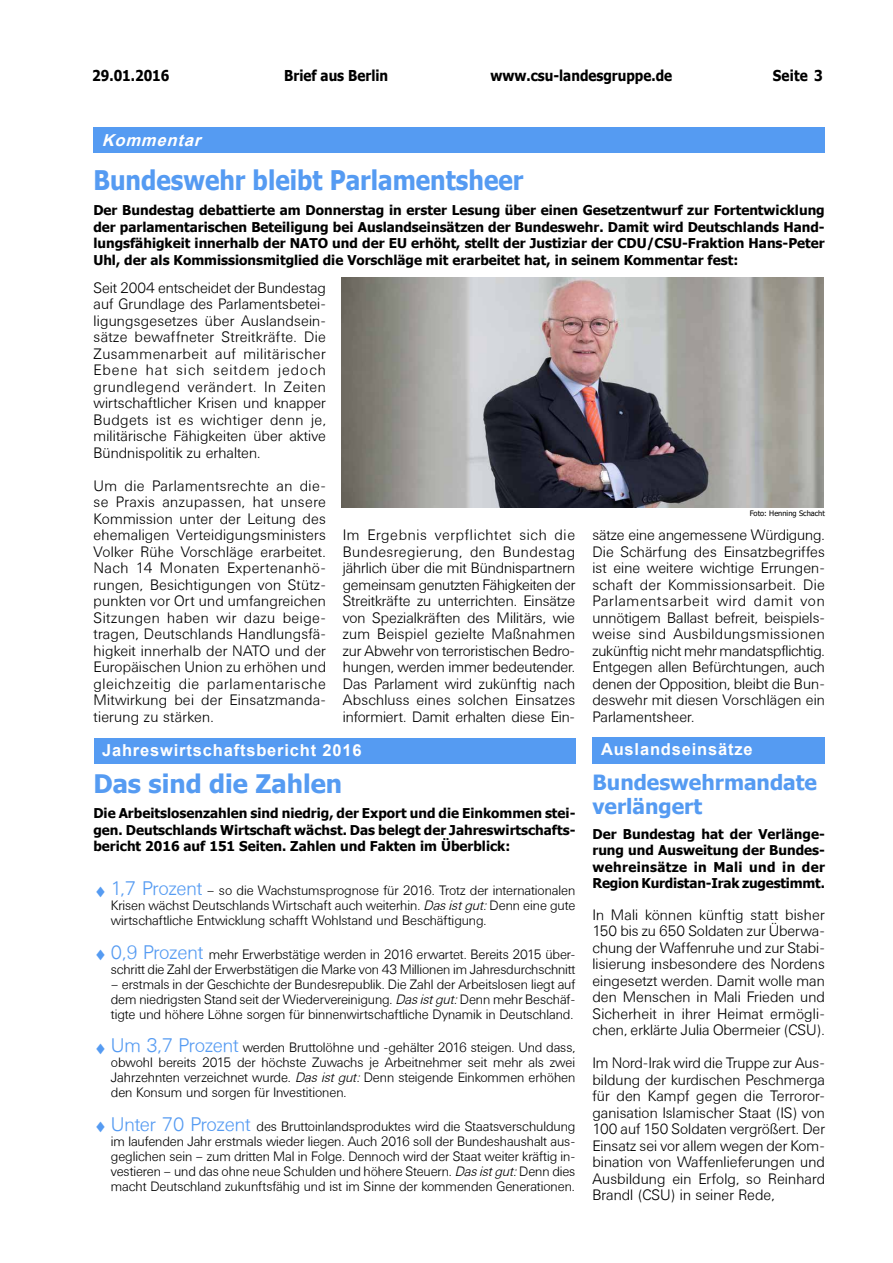
<style>
.page{position:relative;width:893px;height:1263px;background:#fff}
.page>*{position:absolute;margin:0;border:0;box-sizing:border-box;transform-origin:0 0}
._01_BaB_Überschrift{font:700 27px "Tahoma";color:#559bf2;scale:.9 1}
._05_BaB_Ü_blau_kurz{font:700 25.5px "Tahoma";color:#559bf2}
._05_BaB_Ü_blau_kurz-2{font:700 21px/24px "Tahoma";color:#559bf2}
._01_BaB_Überschrift-2{font:700 16.5px "Arial";letter-spacing:.05em;color:#fff}
._01_BaB_Überschrift-3{font:italic 700 16.5px "Arial";color:#fff}
._04_BaB_Fließtext{font:300 15px/16.5px "Univers BSK";color:#000;text-align:justify}
.t1{font:700 15px "Tahoma";color:#000;scale:.9 1}
.t2{font:300 13.5px/15px "Univers BSK";letter-spacing:-.01em;color:#000;text-align:justify}
._03_BaB_Teaser{font:700 13.5px/16.5px "Tahoma";color:#000;text-align:justify}
._13_BaB_Rechtevermer{font:7.5px "Tahoma";color:#000}
.s1{color:#559bf2}
.s2{font-size:19.5px;color:#559bf2}
.s3{font-style:italic}
</style>
<div class="page">
<div style="left:93px;top:128px;width:732px;height:25px;background:#559bf2"></div>
<div style="left:94px;top:738px;width:481px;height:25px;background:#559bf2"></div>
<div style="left:592px;top:737px;width:233px;height:27px;background:#559bf2"></div>
<img style="left:342px;top:277px;width:482px;height:230px">
<p class="t1" style="left:284px;top:65px;width:117px">Brief aus Berlin</p>
<p class="t1" style="left:92px;top:65px;width:87px">29.01.2016</p>
<p class="t1" style="left:490px;top:65px;width:203px">www.csu-landesgruppe.de</p>
<p class="t1" style="left:773px;top:65px;width:57px">Seite 3</p>
<p class="_01_BaB_Überschrift-3" style="left:102px;top:128px;width:106px">Kommentar</p>
<p class="_01_BaB_Überschrift" style="left:93px;top:162px;width:479px">Bundeswehr bleibt Parlamentsheer</p>
<p class="_03_BaB_Teaser" style="left:93px;top:203px;width:733px">Der Bundestag debattierte am Donnerstag in erster Lesung über einen Gesetzentwurf zur Fortentwicklung der parlamentarischen Beteiligung bei Auslandseinsätzen der Bundeswehr. Damit wird Deutschlands Hand&shy;lungsfähigkeit innerhalb der NATO und der EU erhöht, stellt der Justiziar der CDU/CSU-Fraktion Hans-Peter Uhl, der als Kommissionsmitglied die Vorschläge mit erarbeitet hat, in seinem Kommentar fest:</p>
<p class="_04_BaB_Fließtext" style="left:94px;top:279px;width:234px">Seit 2004 entscheidet der Bundestag auf Grundlage des Parlamentsbetei&shy;ligungsgesetzes über Auslandsein&shy;sätze bewaffneter Streitkräfte. Die Zusammenarbeit auf militärischer Ebene hat sich seitdem jedoch grundlegend verändert. In Zeiten wirtschaftlicher Krisen und knapper Budgets ist es wichtiger denn je, militärische Fähigkeiten über aktive Bündnispolitik zu erhalten.</p>
<p class="_04_BaB_Fließtext" style="left:94px;top:477px;width:234px">Um die Parlamentsrechte an die&shy;se Praxis anzupassen, hat unsere Kommission unter der Leitung des ehemaligen Verteidigungsministers Volker Rühe Vorschläge erarbeitet.<br>Nach 14 Monaten Expertenanhö&shy;rungen, Besichtigungen von Stütz&shy;punkten vor Ort und umfangreichen Sitzungen haben wir dazu beige&shy;tragen, Deutschlands Handlungsfä&shy;higkeit innerhalb der NATO und der Europäischen Union zu erhöhen und gleichzeitig die parlamentarische Mitwirkung bei der Einsatzmanda&shy;tierung zu stärken.</p>
<p class="_13_BaB_Rechtevermer" style="left:750px;top:508px;width:77px">Foto: Henning Schacht</p>
<p class="_04_BaB_Fließtext" style="left:343px;top:527px;width:234px">Im Ergebnis verpflichtet sich die Bundesregierung, den Bundestag jährlich über die mit Bündnispartnern gemeinsam genutzten Fähigkeiten der Streitkräfte zu unterrichten. Einsätze von Spezialkräften des Militärs, wie zum Beispiel gezielte Maßnahmen zur Abwehr von terroristischen Bedro&shy;hungen, werden immer bedeutender.<br>Das Parlament wird zukünftig nach Abschluss eines solchen Einsatzes informiert. Damit erhalten diese Ein-</p>
<p class="_04_BaB_Fließtext" style="left:592px;top:527px;width:234px">sätze eine angemessene Würdigung.<br>Die Schärfung des Einsatzbegriffes ist eine weitere wichtige Errungen&shy;schaft der Kommissionsarbeit. Die Parlamentsarbeit wird damit von unnötigem Ballast befreit, beispiels&shy;weise sind Ausbildungsmissionen zukünftig nicht mehr mandatspflichtig.<br>Entgegen allen Befürchtungen, auch denen der Opposition, bleibt die Bun&shy;deswehr mit diesen Vorschlägen ein Parlamentsheer.</p>
<p class="_01_BaB_Überschrift-2" style="left:102px;top:739px;width:261px">Jahreswirtschaftsbericht 2016</p>
<p class="_05_BaB_Ü_blau_kurz" style="left:93px;top:766px;width:250px">Das sind die Zahlen</p>
<p class="_03_BaB_Teaser" style="left:93px;top:806px;width:484px">Die Arbeitslosenzahlen sind niedrig, der Export und die Einkommen stei&shy;gen. Deutschlands Wirtschaft wächst. Das belegt der Jahreswirtschafts&shy;bericht 2016 auf 151 Seiten. Zahlen und Fakten im Überblick:</p>
<p class="t2" style="left:111px;top:883px;width:466px;text-indent:-17px"><span class="s1">♦</span> <span class="s2">1,7 Prozent</span> – so die Wachstumsprognose für 2016. Trotz der internationalen Krisen wächst Deutschlands Wirtschaft auch weiterhin. <span class="s3">Dasistgut:</span>Denn eine gute wirtschaftliche Entwicklung schafft Wohlstand und Beschäftigung.</p>
<p class="t2" style="left:94px;top:947px;width:483px;text-align:right"><span class="s1">♦</span> <span class="s2">0,9 Prozent</span> mehr Erwerbstätige werden in 2016 erwartet. Bereits 2015 über&shy;schritt die Zahl der Erwerbstätigen die Marke von 43 Millionen im Jahresdurchschnitt</p>
<p class="t2" style="left:111px;top:977px;width:466px">– erstmals in der Geschichte der Bundesrepublik. Die Zahl der Arbeitslosen liegt auf dem niedrigsten Stand seit der Wiedervereinigung. <span class="s3">Dasistgut:</span>Denn mehr Beschäf&shy;tigte und höhere Löhne sorgen für binnenwirtschaftliche Dynamik in Deutschland.</p>
<p class="t2" style="left:111px;top:1040px;width:466px;text-indent:-17px"><span class="s1">♦</span> <span class="s2">Um 3,7 Prozent</span> werden Bruttolöhne und -gehälter 2016 steigen. Und dass, obwohl bereits 2015 der höchste Zuwachs je Arbeitnehmer seit mehr als zwei Jahrzehnten verzeichnet wurde. <span class="s3">Dasistgut:</span>Denn steigende Einkommen erhöhen den Konsum und sorgen für Investitionen.</p>
<p class="t2" style="left:111px;top:1119px;width:466px;text-indent:-17px"><span class="s1">♦</span> <span class="s2">Unter 70 Prozent</span> des Bruttoinlandsproduktes wird die Staatsverschuldung im laufenden Jahr erstmals wieder liegen. Auch 2016 soll der Bundeshaushalt aus&shy;geglichen sein – zum dritten Mal in Folge. Dennoch wird der Staat weiter kräftig in&shy;vestieren – und das ohne neue Schulden und höhere Steuern. <span class="s3">Dasistgut:</span>Denn dies macht Deutschland zukunftsfähig und ist im Sinne der kommenden Generationen.</p>
<p class="_01_BaB_Überschrift-2" style="left:601px;top:738px;width:153px">Auslandseinsätze</p>
<p class="_05_BaB_Ü_blau_kurz-2" style="left:592px;top:771px;width:226px">Bundeswehrmandate verlängert</p>
<p class="_03_BaB_Teaser" style="left:592px;top:826px;width:234px">Der Bundestag hat der Verlänge&shy;rung und Ausweitung der Bundes&shy;wehreinsätze in Mali und in der Region Kurdistan-Irak zugestimmt.</p>
<p class="_04_BaB_Fließtext" style="left:592px;top:906px;width:234px">In Mali können künftig statt bisher 150 bis zu 650 Soldaten zur Überwa&shy;chung der Waffenruhe und zur Stabi&shy;lisierung insbesondere des Nordens eingesetzt werden. Damit wolle man den Menschen in Mali Frieden und Sicherheit in ihrer Heimat ermögli&shy;chen, erklärte Julia Obermeier (CSU).</p>
<p class="_04_BaB_Fließtext" style="left:592px;top:1055px;width:234px">Im Nord-Irak wird die Truppe zur Aus&shy;bildung der kurdischen Peschmerga für den Kampf gegen die Terroror&shy;ganisation Islamischer Staat (IS) von 100 auf 150 Soldaten vergrößert. Der Einsatz sei vor allem wegen der Kom&shy;bination von Waffenlieferungen und Ausbildung ein Erfolg, so Reinhard Brandl (CSU) in seiner Rede,</p>
</div>
